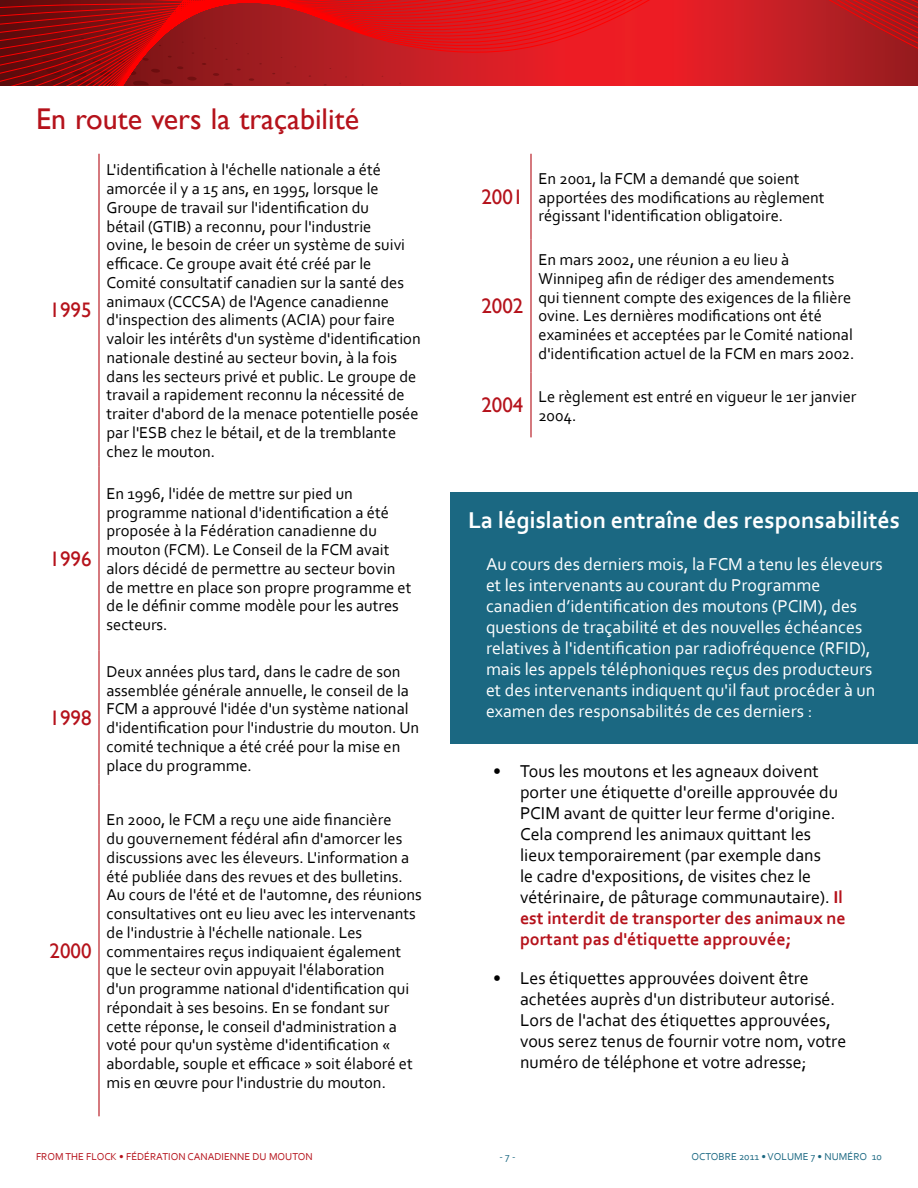
<style>
.page{position:relative;width:918px;height:1188px;background:#fff}
.page>*{position:absolute;margin:0;border:0;box-sizing:border-box;transform-origin:0 0}
.t1{font:30px "Gill Sans";color:#b5121b}
.t2{font:700 24px "Corbel";color:#fff}
.t3{font:21px "Gill Sans";color:#b5121b}
.t4{font:18px/21px "Corbel";color:#000}
.t5{font:18px/21px "Corbel";color:#fff}
.t6{font:16.5px/18.8px "Corbel";color:#000}
.t7{font:10.5px "Corbel";color:#b5121b}
.t8{font:10.5px "Corbel";color:#1b6882}
.s1{font-weight:700;color:#b5121b}
</style>
<div class="page">
<hr style="left:530px;top:154px;width:2px;height:85px;background:#b5121b">
<hr style="left:530px;top:239px;width:2px;height:134px;background:#b5121b">
<hr style="left:530px;top:373px;width:2px;height:64px;background:#b5121b">
<div style="left:450px;top:492px;width:468px;height:252px;background:#1b6882"></div>
<svg style="left:0;top:0;width:918px;height:85px"></svg>
<hr style="left:98px;top:154px;width:2px;height:312px;background:#b5121b">
<hr style="left:98px;top:466px;width:2px;height:184px;background:#b5121b">
<hr style="left:98px;top:650px;width:2px;height:135px;background:#b5121b">
<hr style="left:98px;top:785px;width:2px;height:331px;background:#b5121b">
<h1 class="t1" style="left:36px;top:101px;width:325px">En route vers la traçabilité</h1>
<p class="t3" style="left:50px;top:298px;width:43px">1995</p>
<p class="t3" style="left:50px;top:546px;width:43px">1996</p>
<p class="t3" style="left:50px;top:706px;width:43px">1998</p>
<p class="t3" style="left:50px;top:939px;width:43px">2000</p>
<p class="t6" style="left:106px;top:160px;width:316px">L'identification à l'échelle nationale a été amorcée il y a 15 ans, en 1995, lorsque le Groupe de travail sur l'identification du<br>bétail (GTIB) a reconnu, pour l'industrie<br>ovine, le besoin de créer un système de suivi efficace. Ce groupe avait été créé par le Comité consultatif canadien sur la santé des animaux (CCCSA) de l'Agence canadienne d'inspection des aliments (ACIA) pour faire valoir les intérêts d'un système d'identification nationale destiné au secteur bovin, à la fois dans les secteurs privé et public. Le groupe de travail a rapidement reconnu la nécessité de traiter d'abord de la menace potentielle posée par l'ESB chez le bétail, et de la tremblante chez le mouton.</p>
<p class="t6" style="left:106px;top:484px;width:307px">En 1996, l'idée de mettre sur pied un programme national d'identification a été proposée à la Fédération canadienne du mouton (FCM). Le Conseil de la FCM avait alors décidé de permettre au secteur bovin de mettre en place son propre programme et de le définir comme modèle pour les autres secteurs.</p>
<p class="t6" style="left:106px;top:662px;width:314px">Deux années plus tard, dans le cadre de son assemblée générale annuelle, le conseil de la FCM a approuvé l'idée d'un système national d'identification pour l'industrie du mouton. Un comité technique a été créé pour la mise en place du programme.</p>
<p class="t6" style="left:106px;top:810px;width:317px">En 2000, le FCM a reçu une aide financière<br>du gouvernement fédéral afin d'amorcer les discussions avec les éleveurs. L'information a été publiée dans des revues et des bulletins.<br>Au cours de l'été et de l'automne, des réunions consultatives ont eu lieu avec les intervenants de l'industrie à l'échelle nationale. Les commentaires reçus indiquaient également que le secteur ovin appuyait l'élaboration<br>d'un programme national d'identification qui répondait à ses besoins. En se fondant sur cette réponse, le conseil d'administration a voté pour qu'un système d'identification « abordable, souple et efficace » soit élaboré et mis en œuvre pour l'industrie du mouton.</p>
<p class="t3" style="left:481px;top:185px;width:43px">2001</p>
<p class="t3" style="left:481px;top:294px;width:43px">2002</p>
<p class="t6" style="left:538px;top:169px;width:288px">En 2001, la FCM a demandé que soient apportées des modifications au règlement régissant l'identification obligatoire.</p>
<p class="t6" style="left:538px;top:250px;width:318px">En mars 2002, une réunion a eu lieu à Winnipeg afin de rédiger des amendements qui tiennent compte des exigences de la filière ovine. Les dernières modifications ont été examinées et acceptées par le Comité national d'identification actuel de la FCM en mars 2002.</p>
<p class="t3" style="left:481px;top:393px;width:43px">2004</p>
<p class="t6" style="left:538px;top:387px;width:319px">Le règlement est entré en vigueur le 1er janvier<br>2004.</p>
<h2 class="t2" style="left:468px;top:505px;width:434px">La législation entraîne des responsabilités</h2>
<p class="t5" style="left:486px;top:553px;width:398px">Au cours des derniers mois, la FCM a tenu les éleveurs et les intervenants au courant du Programme canadien d’identification des moutons (PCIM), des questions de traçabilité et des nouvelles échéances relatives à l'identification par radiofréquence (RFID), mais les appels téléphoniques reçus des producteurs et des intervenants indiquent qu'il faut procéder à un examen des responsabilités de ces derniers :</p>
<p class="t4" style="left:520px;top:760px;width:327px;text-indent:-27px">• Tous les moutons et les agneaux doivent porter une étiquette d'oreille approuvée du PCIM avant de quitter leur ferme d'origine.<br>Cela comprend les animaux quittant les lieux temporairement (par exemple dans<br>le cadre d'expositions, de visites chez le vétérinaire, de pâturage communautaire). <span class="s1">Il est interdit de transporter des animaux ne portant pas d'étiquette approuvée;</span></p>
<p class="t4" style="left:520px;top:967px;width:328px;text-indent:-27px">• Les étiquettes approuvées doivent être achetées auprès d'un distributeur autorisé.<br>Lors de l'achat des étiquettes approuvées, vous serez tenus de fournir votre nom, votre numéro de téléphone et votre adresse;</p>
<p class="t7" style="left:36px;top:1150px;width:278px">FROM THE FLOCK • FÉDÉRATION CANADIENNE DU MOUTON</p>
<p class="t8" style="left:499px;top:1150px;width:18px">- 7 -</p>
<p class="t8" style="left:691px;top:1150px;width:192px">OCTOBRE 2011 • VOLUME 7 • NUMÉRO 10</p>
</div>
